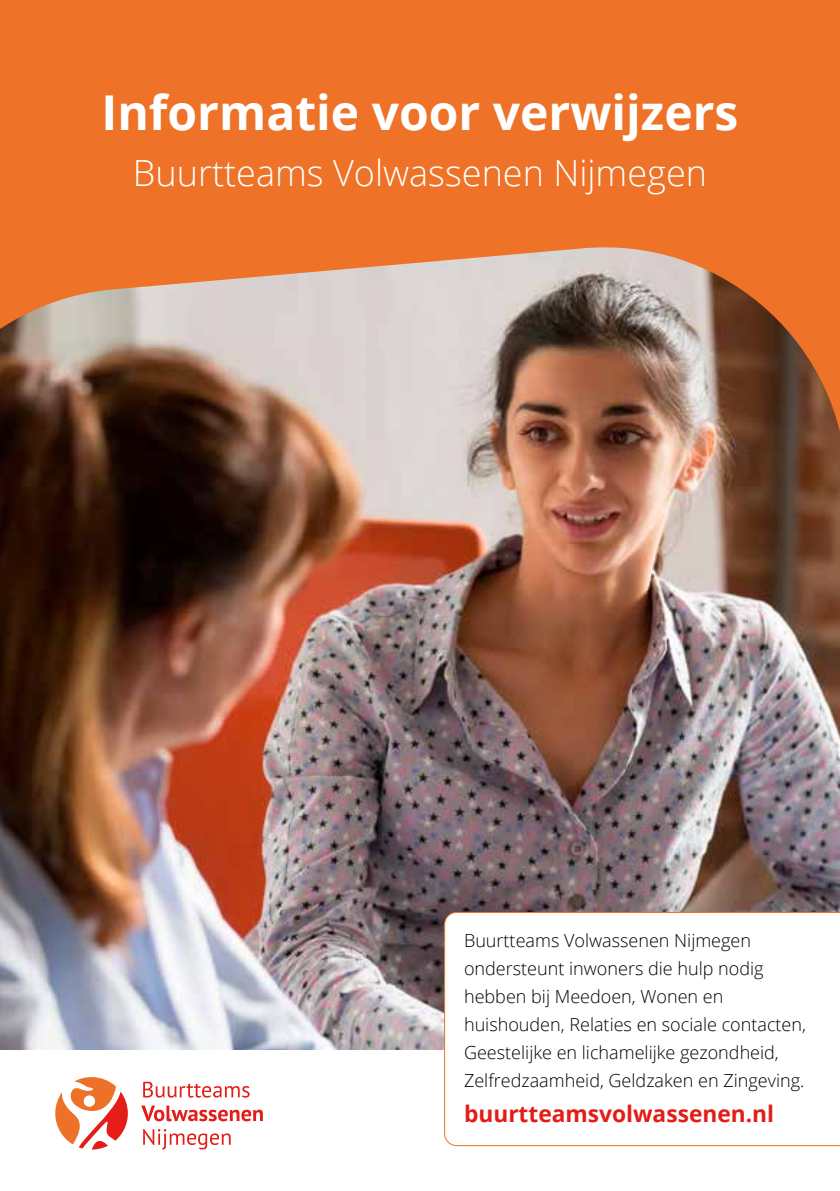
<style>
.page{position:relative;width:840px;height:1191px;background:#fff}
.page>*{position:absolute;margin:0;border:0;box-sizing:border-box;transform-origin:0 0}
.t1{font:700 48px "Open Sans";color:#fff}
.t2{font:300 36px "Open Sans";color:#fff}
.t3{font:700 22.8px "Open Sans";color:#e41c18}
.t4{font:300 18px/28px "Open Sans";color:#000}
</style>
<div class="page">
<img style="left:0;top:595px;width:839px;height:455px">
<img style="left:0;top:0;width:839px;height:595px">
<svg style="left:443px;top:911px;width:396px;height:235px"></svg>
<svg style="left:143px;top:1081px;width:106px;height:16px"></svg>
<svg style="left:143px;top:1129px;width:87px;height:20px"></svg>
<svg style="left:55px;top:1077px;width:73px;height:72px"></svg>
<svg style="left:141px;top:1105px;width:122px;height:16px"></svg>
<h1 class="t1" style="left:101px;top:79px;width:638px">Informatie voor verwijzers</h1>
<h2 class="t2" style="left:133px;top:148px;width:575px">Buurtteams Volwassenen Nijmegen</h2>
<p class="t4" style="left:464px;top:926px;width:343px">Buurtteams Volwassenen Nijmegen ondersteunt inwoners die hulp nodig hebben bij Meedoen, Wonen en huishouden, Relaties en sociale contacten, Geestelijke en lichamelijke gezondheid, Zelfredzaamheid, Geldzaken en Zingeving.</p>
<p class="t3" style="left:464px;top:1098px;width:311px">buurtteamsvolwassenen.nl</p>
</div>
